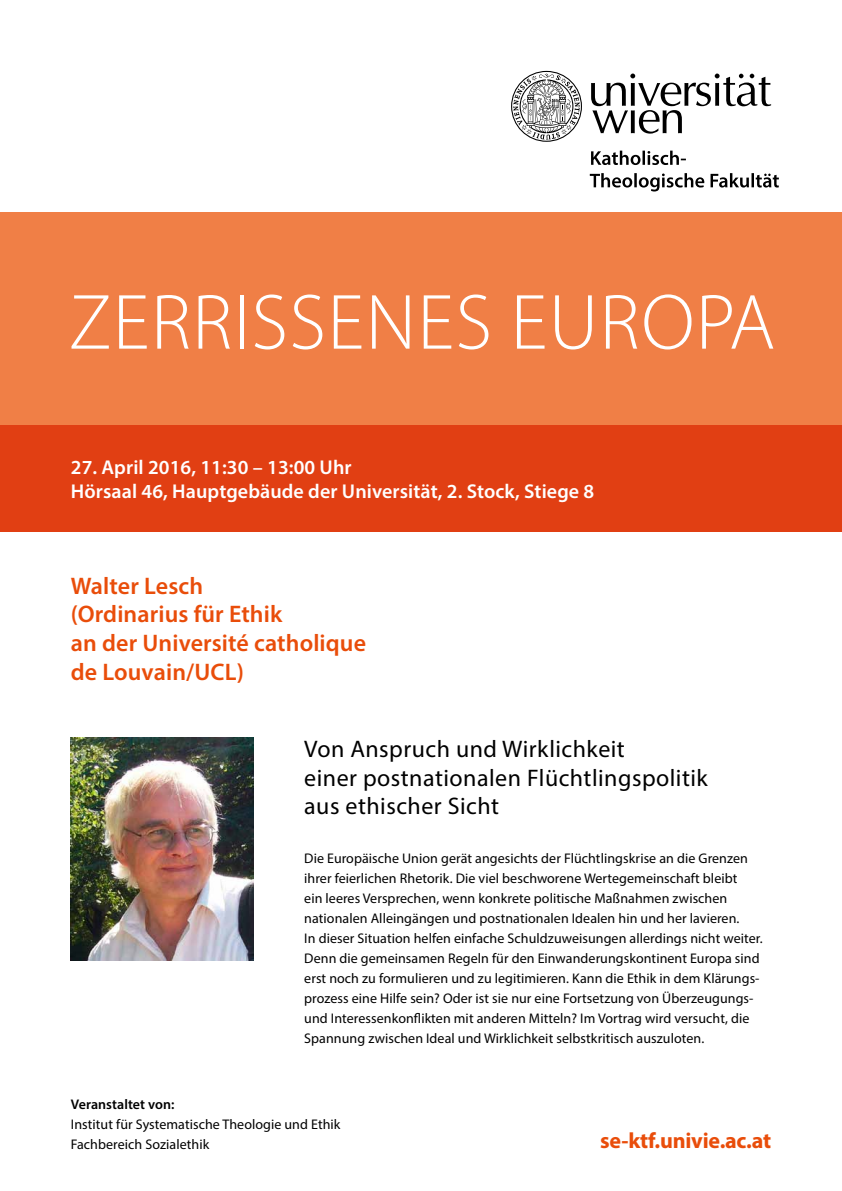
<style>
.page{position:relative;width:842px;height:1191px;background:#fff}
.page>*{position:absolute;margin:0;border:0;box-sizing:border-box;transform-origin:0 0}
.t1{font:300 79px "Myriad Pro";letter-spacing:.015em;color:#fff}
.t2{font:24px/28.8px "Myriad Pro";letter-spacing:.02em;color:#000}
.t3{font:600 24px/28.8px "Myriad Pro";letter-spacing:.005em;color:#e94d0a}
.t4{font:700 22.1px "Myriad Pro";letter-spacing:-.01em;color:#e94d0a}
.t5{font:600 20px/24px "Myriad Pro";letter-spacing:.005em;color:#fff}
.t6{font:14px/20px "Myriad Pro";letter-spacing:.005em;color:#000}
.t7{font:600 14px "Myriad Pro";letter-spacing:.005em;color:#000}
</style>
<div class="page">
<img style="left:71px;top:738px;width:183px;height:222px">
<div style="left:0;top:213px;width:842px;height:318px;background:#f07f46"></div>
<div style="left:0;top:425px;width:842px;height:106px;background:#e13f13"></div>
<svg style="left:590px;top:173px;width:189px;height:18px"></svg>
<svg style="left:591px;top:151px;width:95px;height:14px"></svg>
<svg style="left:511px;top:71px;width:71px;height:71px"></svg>
<svg style="left:591px;top:74px;width:180px;height:60px"></svg>
<h1 class="t1" style="left:69px;top:275px;width:708px">ZERRISSENES EUROPA</h1>
<h3 class="t5" style="left:71px;top:455px;width:525px">27. April 2016, 11:30 – 13:00 Uhr<br>Hörsaal 46, Hauptgebäude der Universität, 2. Stock, Stiege 8</h3>
<h2 class="t3" style="left:71px;top:570px;width:297px">Walter Lesch<br>(Ordinarius für Ethik<br>an der Université catholique de Louvain/UCL)</h2>
<h2 class="t2" style="left:304px;top:734px;width:405px">Von Anspruch und Wirklichkeit<br>einer postnationalen Flüchtlingspolitik aus ethischer Sicht</h2>
<p class="t6" style="left:304px;top:848px;width:460px">Die Europäische Union gerät angesichts der Flüchtlingskrise an die Grenzen ihrer feierlichen Rhetorik. Die viel beschworene Wertegemeinschaft bleibt<br>ein leeres Versprechen, wenn konkrete politische Maßnahmen zwischen nationalen Alleingängen und postnationalen Idealen hin und her lavieren.<br>In dieser Situation helfen einfache Schuldzuweisungen allerdings nicht weiter.<br>Denn die gemeinsamen Regeln für den Einwanderungskontinent Europa sind erst noch zu formulieren und zu legitimieren. Kann die Ethik in dem Klärungs&shy;prozess eine Hilfe sein? Oder ist sie nur eine Fortsetzung von Überzeugungs&shy;und Interessenkonflikten mit anderen Mitteln? Im Vortrag wird versucht, die Spannung zwischen Ideal und Wirklichkeit selbstkritisch auszuloten.</p>
<p class="t7" style="left:71px;top:1094px;width:105px">Veranstaltet von:</p>
<p class="t6" style="left:71px;top:1113px;width:271px">Institut für Systematische Theologie und Ethik<br>Fachbereich Sozialethik</p>
<h3 class="t4" style="left:600px;top:1126px;width:172px">se-ktf.univie.ac.at</h3>
</div>
